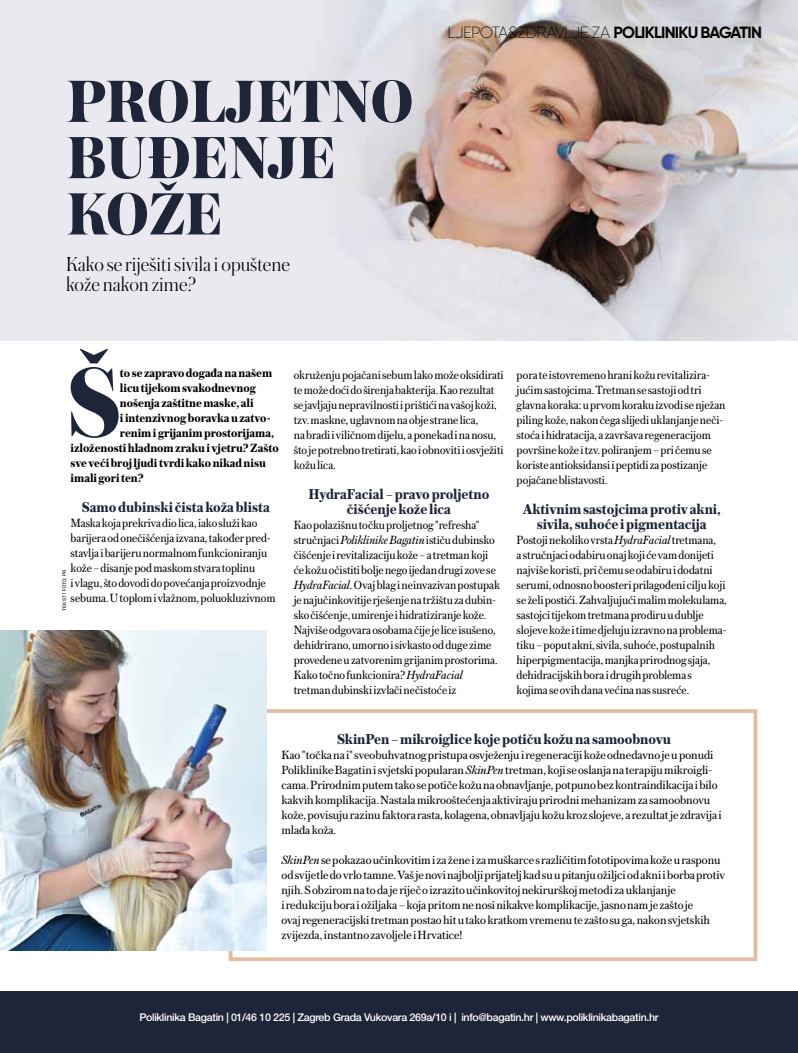
<style>
.page{position:relative;width:798px;height:1053px;background:#fff}
.page>*{position:absolute;margin:0;border:0;box-sizing:border-box;transform-origin:0 0}
.t1{font:800 103.88px "Austin";color:#1e2538;scale:.95 1}
.t2{font:800 62.5px/56.2px "Austin";letter-spacing:-.01em;color:#1e2538}
.t3{font:300 21.25px/20px "Austin";letter-spacing:.005em;color:#000}
.t4{font:200 16.25px "Gilroy";letter-spacing:-.045em;color:#000}
.t5{font:700 15px/15px "Austin Text";letter-spacing:-.005em;color:#1e2538;text-align:center;scale:.95 1}
.t6{font:12.5px/15px "Austin Text";letter-spacing:-.005em;color:#000;scale:.95 1}
.t7{font:12.5px/15px "Austin Text";letter-spacing:-.005em;color:#000}
.t8{font:700 12.5px "Austin Text";letter-spacing:-.005em;color:#000;scale:.95 1}
.t9{font:500 10.62px "Helvetica Neue LT Pro";letter-spacing:-.03em;color:#fff}
.t10{font:5px "Roboto";color:#000}
.s1{font-weight:700}
.s2{font-style:italic}
</style>
<div class="page">
<img style="left:0;top:0;width:797px;height:340px">
<div style="left:0;top:991px;width:797px;height:61px;background:#1e2538"></div>
<div style="left:228px;top:709px;width:529px;height:252px;border:4px solid #e3bca0"></div>
<img style="left:0;top:630px;width:267px;height:320px">
<h2 class="t2" style="left:66px;top:72px;width:348px">PROLJETNO<br>BUĐENJE<br>KOŽE</h2>
<h3 class="t3" style="left:66px;top:253px;width:225px">Kako se riješiti sivila i opuštene kože nakon zime?</h3>
<h3 class="t4" style="left:447px;top:23px;width:316px">LJEPOTA&amp;ZDRAVLJE za <span class="s1">POLIKLINIKU BAGATIN</span></h3>
<h1 class="t1" style="left:67px;top:327px;width:58px">Š</h1>
<p class="t8" style="left:120px;top:363px;width:162px">to se zapravo događa na našem</p>
<p class="t8" style="left:120px;top:378px;width:145px">licu tijekom svakodnevnog</p>
<p class="t8" style="left:120px;top:393px;width:142px">nošenja zaštitne maske, ali</p>
<p class="t8" style="left:120px;top:408px;width:160px">i intenzivnog boravka u zatvo-</p>
<p class="t8" style="left:120px;top:423px;width:164px">renim i grijanim prostorijama,</p>
<p class="t8" style="left:71px;top:438px;width:220px">izloženosti hladnom zraku i vjetru? Zašto</p>
<p class="t8" style="left:71px;top:453px;width:207px">sve veći broj ljudi tvrdi kako nikad nisu</p>
<p class="t8" style="left:71px;top:468px;width:78px">imali gori ten?</p>
<p class="t5" style="left:82px;top:498px;width:199px">Samo dubinski čista koža blista</p>
<p class="t6" style="left:71px;top:514px;width:217px">Maska koja prekriva dio lica, iako služi kao barijera od onečišćenja izvana, također pred&shy;stavlja i barijeru normalnom funkcioniranju kože – disanje pod maskom stvara toplinu<br>i vlagu, što dovodi do povećanja proizvodnje sebuma. U toplom i vlažnom, poluokluzivnom</p>
<p class="t6" style="left:516px;top:367px;width:221px">pora te istovremeno hrani kožu revitalizira&shy;jućim sastojcima. Tretman se sastoji od tri glavna koraka: u prvom koraku izvodi se nježan piling kože, nakon čega slijedi uklanjanje neči&shy;stoća i hidratacija, a završava regeneracijom površine kože i tzv. poliranjem – pri čemu se koriste antioksidansi i peptidi za postizanje pojačane blistavosti.</p>
<p class="t5" style="left:522px;top:501px;width:210px">Aktivnim sastojcima protiv akni, sivila, suhoće i pigmentacija</p>
<p class="t6" style="left:516px;top:532px;width:223px">Postoji nekoliko vrsta <span class="s2">HydraFacial</span> tretmana,<br>a stručnjaci odabiru onaj koji će vam donijeti najviše koristi, pri čemu se odabiru i dodatni serumi, odnosno boosteri prilagođeni cilju koji se želi postići. Zahvaljujući malim molekulama, sastojci tijekom tretmana prodiru u dublje slojeve kože i time djeluju izravno na problema&shy;tiku – poput akni, sivila, suhoće, postupalnih hiperpigmentacija, manjka prirodnog sjaja, dehidracijskih bora i drugih problema s<br>kojima se ovih dana većina nas susreće.</p>
<p class="t5" style="left:337px;top:731px;width:353px">SkinPen – mikroiglice koje potiču kožu na samoobnovu</p>
<p class="t7" style="left:281px;top:747px;width:441px">Kao "točka na i" sveobuhvatnog pristupa osvježenju i regeneraciji kože odnedavno je u ponudi Poliklinike Bagatin i svjetski popularan <span class="s2">SkinPen</span> tretman, koji se oslanja na terapiju mikroigli&shy;cama. Prirodnim putem tako se potiče kožu na obnavljanje, potpuno bez kontraindikacija i bilo kakvih komplikacija. Nastala mikrooštećenja aktiviraju prirodni mehanizam za samoobnovu kože, povisuju razinu faktora rasta, kolagena, obnavljaju kožu kroz slojeve, a rezultat je zdravija i mlađa koža.</p>
<p class="t7" style="left:281px;top:852px;width:445px"><span class="s2">SkinPen</span> se pokazao učinkovitim i za žene i za muškarce s različitim fototipovima kože u rasponu od svijetle do vrlo tamne. Vaš je novi najbolji prijatelj kad su u pitanju ožiljci od akni i borba protiv njih. S obzirom na to da je riječ o izrazito učinkovitoj nekirurškoj metodi za uklanjanje<br>i redukciju bora i ožiljaka – koja pritom ne nosi nikakve komplikacije, jasno nam je zašto je<br>ovaj regeneracijski tretman postao hit u tako kratkom vremenu te zašto su ga, nakon svjetskih zvijezda, instantno zavoljele i Hrvatice!</p>
<p class="t6" style="left:294px;top:367px;width:222px">okruženju pojačani sebum lako može oksidirati te može doći do širenja bakterija. Kao rezultat se javljaju nepravilnosti i prištići na vašoj koži, tzv. maskne, uglavnom na obje strane lica,<br>na bradi i viličnom dijelu, a ponekad i na nosu, što je potrebno tretirati, kao i obnoviti i osvježiti kožu lica.</p>
<p class="t5" style="left:308px;top:486px;width:192px">HydraFacial – pravo proljetno čišćenje kože lica</p>
<p class="t6" style="left:294px;top:517px;width:218px">Kao polazišnu točku proljetnog "refresha" stručnjaci <span class="s2">Poliklinike Bagatin</span> ističu dubinsko čišćenje i revitalizaciju kože – a tretman koji će kožu očistiti bolje nego ijedan drugi zove se <span class="s2">HydraFacial</span>. Ovaj blag i neinvazivan postupak je najučinkovitije rješenje na tržištu za dubin&shy;sko čišćenje, umirenje i hidratiziranje kože.<br>Najviše odgovara osobama čije je lice isušeno, dehidrirano, umorno i sivkasto od duge zime provedene u zatvorenim grijanim prostorima.<br>Kako točno funkcionira? <span class="s2">HydraFacial </span>tretman dubinski izvlači nečistoće iz</p>
<p class="t10" style="left:61px;top:610px;width:42px;rotate:-90deg">Tekst i foto: PR</p>
<p class="t9" style="left:139px;top:1010px;width:520px">Poliklinika Bagatin | 01/46 10 225 | Zagreb Grada Vukovara 269a/10 i | info@bagatin.hr | www.poliklinikabagatin.hr</p>
</div>
